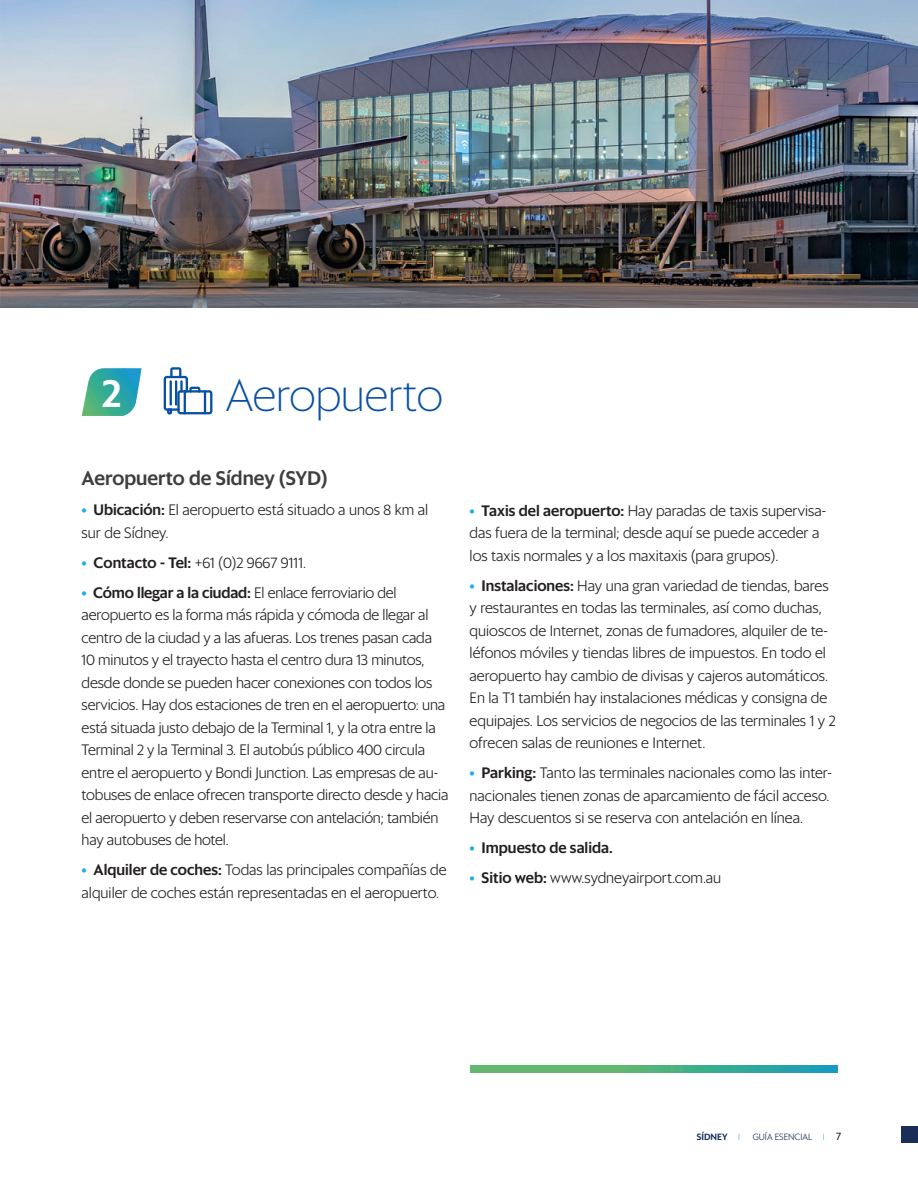
<style>
.page{position:relative;width:918px;height:1188px;background:#fff}
.page>*{position:absolute;margin:0;border:0;box-sizing:border-box;transform-origin:0 0}
.t1{font:200 45px "Sanomat Sans";color:#0850a3}
.t2{font:500 39px "Sanomat Sans";color:#fff}
.t3{font:500 19.5px "Sanomat Sans";color:#3e3e3f}
.t4{font:300 15px/22.5px "Sanomat Sans";letter-spacing:-.005em;color:#231f20}
.t5{font:500 15px "Sanomat Sans";color:#231f20}
.t6{font:300 9px "Sanomat Sans";color:#162e55}
.t7{font:500 9px "Sanomat Sans";color:#162e55}
.s1{font-weight:500;color:#1dafe5}
.s2{font-weight:500}
.s3{color:#1dafe5}
.s4{font-weight:200;color:#1599cd}
.s5{font-weight:400;font-size:10.5px;color:#10132e}
</style>
<div class="page">
<div style="left:901px;top:1126px;width:17px;height:17px;background:#1a2e57"></div>
<svg style="left:82px;top:368px;width:60px;height:48px"></svg>
<img style="left:0;top:0;width:918px;height:308px">
<svg style="left:471px;top:1066px;width:366px;height:6px;background:#49af86"></svg>
<svg style="left:164px;top:367px;width:48px;height:48px"></svg>
<h2 class="t2" style="left:102px;top:363px;width:21px">2</h2>
<h1 class="t1" style="left:226px;top:363px;width:219px">Aeropuerto</h1>
<h3 class="t3" style="left:82px;top:463px;width:247px">Aeropuerto de Sídney (SYD)</h3>
<p class="t4" style="left:82px;top:497px;width:348px"><span class="s1">•</span> <span class="s2">Ubicación:</span> El aeropuerto está situado a unos 8 km al sur de Sídney.</p>
<p class="t4" style="left:82px;top:550px;width:226px"><span class="s1">•</span> <span class="s2">Contacto - Tel:</span> +61 (0)2 9667 9111.</p>
<p class="t4" style="left:82px;top:580px;width:368px"><span class="s1">•</span> <span class="s2">Cómo llegar a la ciudad:</span> El enlace ferroviario del aeropuerto es la forma más rápida y cómoda de llegar al centro de la ciudad y a las afueras. Los trenes pasan cada 10 minutos y el trayecto hasta el centro dura 13 minutos, desde donde se pueden hacer conexiones con todos los servicios. Hay dos estaciones de tren en el aeropuerto: una está situada justo debajo de la Terminal 1, y la otra entre la Terminal 2 y la Terminal 3. El autobús público 400 circula entre el aeropuerto y Bondi Junction. Las empresas de au&shy;tobuses de enlace ofrecen transporte directo desde y hacia el aeropuerto y deben reservarse con antelación; también hay autobuses de hotel.</p>
<p class="t4" style="left:82px;top:857px;width:366px"><span class="s1">•</span> <span class="s2">Alquiler de coches:</span> Todas las principales compañías de alquiler de coches están representadas en el aeropuerto.</p>
<p class="t4" style="left:470px;top:498px;width:358px"><span class="s1">•</span> <span class="s2">Taxis del aeropuerto:</span> Hay paradas de taxis supervisa&shy;das fuera de la terminal; desde aquí se puede acceder a los taxis normales y a los maxitaxis (para grupos).</p>
<p class="t4" style="left:470px;top:573px;width:368px"><span class="s1">•</span> <span class="s2">Instalaciones:</span> Hay una gran variedad de tiendas, bares y restaurantes en todas las terminales, así como duchas, quioscos de Internet, zonas de fumadores, alquiler de te&shy;léfonos móviles y tiendas libres de impuestos. En todo el aeropuerto hay cambio de divisas y cajeros automáticos.<br>En la T1 también hay instalaciones médicas y consigna de equipajes. Los servicios de negocios de las terminales 1 y 2 ofrecen salas de reuniones e Internet.</p>
<p class="t4" style="left:470px;top:761px;width:364px"><span class="s1">•</span> <span class="s2">Parking:</span> Tanto las terminales nacionales como las inter&shy;nacionales tienen zonas de aparcamiento de fácil acceso.<br>Hay descuentos si se reserva con antelación en línea.</p>
<p class="t5" style="left:470px;top:836px;width:145px"><span class="s3">•</span> Impuesto de salida.</p>
<p class="t4" style="left:470px;top:866px;width:253px"><span class="s1">•</span> <span class="s2">Sitio web:</span> www.sydneyairport.com.au</p>
<p class="t7" style="left:697px;top:1130px;width:45px">SÍDNEY <span class="s4">I</span></p>
<p class="t6" style="left:753px;top:1130px;width:90px">GUÍA ESENCIAL <span class="s4">I</span> <span class="s5">7</span></p>
</div>
